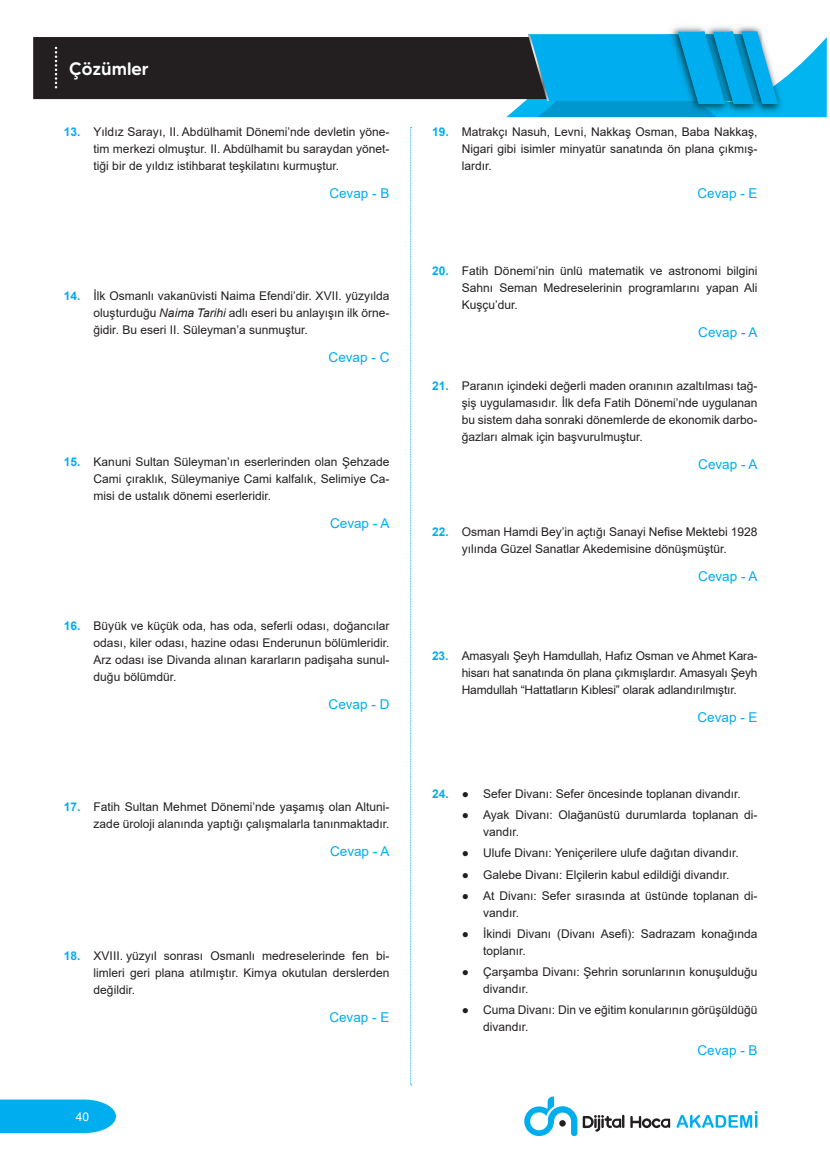
<style>
.page{position:relative;width:830px;height:1170px;background:#fff}
.page>*{position:absolute;margin:0;border:0;box-sizing:border-box;transform-origin:0 0}
.t1{font:500 18px "MADE Tommy Soft";color:#fff}
.CEVAP{font:13.5px "Arial";color:#00aeef}
.t2{font:12px/17px "Arial";color:#231f20;text-align:justify}
.t3{font:12px "Arial";color:#fff}
.s1{font-weight:700;color:#00aeef}
.s2{font-style:italic}
</style>
<div class="page">
<svg style="left:0;top:1099px;width:116px;height:33px;background:#11b3f0"></svg>
<svg style="left:676px;top:1111px;width:81px;height:16px"></svg>
<svg style="left:630px;top:1116px;width:39px;height:12px"></svg>
<svg style="left:524px;top:1096px;width:100px;height:39px"></svg>
<svg style="left:410px;top:127px;width:1px;height:958px"></svg>
<div style="left:33px;top:37px;width:473px;height:62px;background:#231f20"></div>
<svg style="left:506px;top:26px;width:320px;height:91px;background:#2babda"></svg>
<svg style="left:55px;top:47px;width:2px;height:41px"></svg>
<h1 class="t1" style="left:69px;top:57px;width:81px">Çözümler</h1>
<p class="t2" style="left:94px;top:124px;width:297px;text-indent:-30px"><span class="s1">13.</span> Yıldız Sarayı, II. Abdülhamit Dönemi’nde devletin yöne&shy;tim merkezi olmuştur. II. Abdülhamit bu saraydan yönet&shy;tiği bir de yıldız istihbarat teşkilatını kurmuştur.</p>
<p class="CEVAP" style="left:329px;top:184px;width:62px">Cevap - B</p>
<p class="t2" style="left:94px;top:287px;width:297px;text-indent:-30px"><span class="s1">14.</span> İlk Osmanlı vakanüvisti Naima Efendi’dir. XVII. yüzyılda oluşturduğu <span class="s2">Naima Tarihi</span> adlı eseri bu anlayışın ilk örne&shy;ğidir. Bu eseri II. Süleyman’a sunmuştur.</p>
<p class="CEVAP" style="left:328px;top:348px;width:62px">Cevap - C</p>
<p class="t2" style="left:94px;top:453px;width:297px;text-indent:-30px"><span class="s1">15.</span> Kanuni Sultan Süleyman’ın eserlerinden olan Şehzade Cami çıraklık, Süleymaniye Cami kalfalık, Selimiye Ca&shy;misi de ustalık dönemi eserleridir.</p>
<p class="CEVAP" style="left:330px;top:514px;width:61px">Cevap - A</p>
<p class="t2" style="left:94px;top:617px;width:297px;text-indent:-30px"><span class="s1">16.</span> Büyük ve küçük oda, has oda, seferli odası, doğancılar odası, kiler odası, hazine odası Enderunun bölümleridir.<br>Arz odası ise Divanda alınan kararların padişaha sunul&shy;duğu bölümdür.</p>
<p class="CEVAP" style="left:328px;top:695px;width:62px">Cevap - D</p>
<p class="t2" style="left:64px;top:798px;width:327px;text-align:right"><span class="s1">17.</span> Fatih Sultan Mehmet Dönemi’nde yaşamış olan Altuni&shy;zade üroloji alanında yaptığı çalışmalarla tanınmaktadır.</p>
<p class="CEVAP" style="left:330px;top:841px;width:61px">Cevap - A</p>
<p class="t2" style="left:94px;top:947px;width:297px;text-indent:-30px"><span class="s1">18.</span> XVIII. yüzyıl sonrası Osmanlı medreselerinde fen bi&shy;limleri geri plana atılmıştır. Kimya okutulan derslerden değildir.</p>
<p class="CEVAP" style="left:329px;top:1008px;width:62px">Cevap - E</p>
<p class="t3" style="left:76px;top:1108px;width:15px">40</p>
<p class="t2" style="left:461px;top:124px;width:297px;text-indent:-30px"><span class="s1">19.</span> Matrakçı Nasuh, Levni, Nakkaş Osman, Baba Nakkaş, Nigari gibi isimler minyatür sanatında ön plana çıkmış&shy;lardır.</p>
<p class="CEVAP" style="left:697px;top:184px;width:62px">Cevap - E</p>
<p class="t2" style="left:461px;top:262px;width:297px;text-indent:-30px"><span class="s1">20.</span> Fatih Dönemi’nin ünlü matematik ve astronomi bilgini Sahnı Seman Medreselerinin programlarını yapan Ali Kuşçu’dur.</p>
<p class="CEVAP" style="left:698px;top:322px;width:61px">Cevap - A</p>
<p class="t2" style="left:461px;top:377px;width:297px;text-indent:-30px"><span class="s1">21.</span> Paranın içindeki değerli maden oranının azaltılması tağ&shy;şiş uygulamasıdır. İlk defa Fatih Dönemi’nde uygulanan bu sistem daha sonraki dönemlerde de ekonomik darbo&shy;ğazları almak için başvurulmuştur.</p>
<p class="CEVAP" style="left:698px;top:455px;width:61px">Cevap - A</p>
<p class="t2" style="left:432px;top:523px;width:327px;text-align:center"><span class="s1">22.</span> Osman Hamdi Bey’in açtığı Sanayi Nefise Mektebi 1928 yılında Güzel Sanatlar Akedemisine dönüşmüştür.</p>
<p class="CEVAP" style="left:698px;top:566px;width:61px">Cevap - A</p>
<p class="t2" style="left:461px;top:647px;width:297px;text-indent:-30px"><span class="s1">23.</span> Amasyalı Şeyh Hamdullah, Hafız Osman ve Ahmet Kara&shy;hisarı hat sanatında ön plana çıkmışlardır. Amasyalı Şeyh Hamdullah “Hattatların Kıblesi” olarak adlandırılmıştır.</p>
<p class="CEVAP" style="left:697px;top:707px;width:62px">Cevap - E</p>
<p class="t2" style="left:432px;top:785px;width:310px"><span class="s1">24.</span> ● Sefer Divanı: Sefer öncesinde toplanan divandır.</p>
<p class="t2" style="left:483px;top:806px;width:276px;text-indent:-21px">● Ayak Divanı: Olağanüstü durumlarda toplanan di&shy;vandır.</p>
<p class="t2" style="left:461px;top:844px;width:278px">● Ulufe Divanı: Yeniçerilere ulufe dağıtan divandır.</p>
<p class="t2" style="left:461px;top:865px;width:269px">● Galebe Divanı: Elçilerin kabul edildiği divandır.</p>
<p class="t2" style="left:483px;top:887px;width:276px;text-indent:-21px">● At Divanı: Sefer sırasında at üstünde toplanan di&shy;vandır.</p>
<p class="t2" style="left:483px;top:925px;width:276px;text-indent:-21px">● İkindi Divanı (Divanı Asefi): Sadrazam konağında toplanır.</p>
<p class="t2" style="left:483px;top:963px;width:276px;text-indent:-21px">● Çarşamba Divanı: Şehrin sorunlarının konuşulduğu divandır.</p>
<p class="t2" style="left:483px;top:1001px;width:276px;text-indent:-21px">● Cuma Divanı: Din ve eğitim konularının görüşüldüğü divandır.</p>
<p class="CEVAP" style="left:697px;top:1040px;width:62px">Cevap - B</p>
</div>
